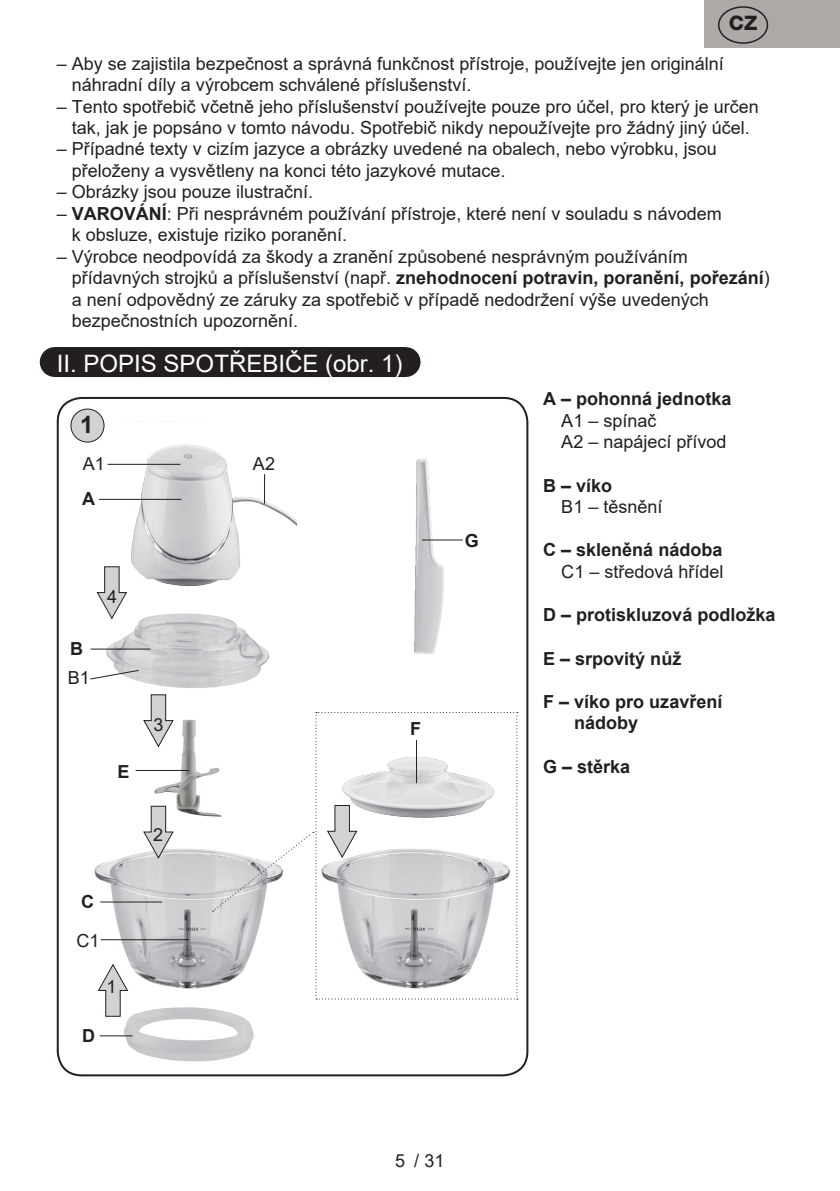
<style>
.page{position:relative;width:840px;height:1191px;background:#fff}
.page>*{position:absolute;margin:0;border:0;box-sizing:border-box;transform-origin:0 0}
.t1{font:24px "Arial";color:#fff}
.t2{font:700 24px "Arial";color:#231f20}
.t3{font:800 20px "Helvetica Neue OT";color:#231f20}
.t4{font:18px/21.4px "Arial";color:#231f20}
.t5{font:700 18px/21.6px "Arial";color:#231f20}
.s1{font-weight:700}
</style>
<div class="page">
<div style="left:704px;top:0;width:135px;height:48px;background:#aea8a6"></div>
<div style="left:717px;top:6px;width:50px;height:38px;border:1px solid #231f20;border-radius:50%"></div>
<div style="left:55px;top:347px;width:349px;height:30px;background:#231f20"></div>
<hr style="left:404px;top:347px;width:1px;height:30px;background:#231f20">
<div style="left:71px;top:409px;width:33px;height:33px;background:#d1d2d4;border-radius:50%"></div>
<div style="left:70px;top:408px;width:34px;height:34px;border:1px solid #231f20;border-radius:50%"></div>
<img style="left:107px;top:444px;width:189px;height:143px">
<img style="left:90px;top:613px;width:180px;height:75px">
<img style="left:149px;top:719px;width:64px;height:98px">
<img style="left:102px;top:1007px;width:152px;height:55px">
<img style="left:414px;top:459px;width:42px;height:195px">
<img style="left:94px;top:849px;width:119px;height:142px">
<hr style="left:99px;top:499px;width:82px;height:1px;background:#231f20">
<hr style="left:107px;top:464px;width:73px;height:1px;background:#231f20">
<svg style="left:264px;top:474px;width:1px;height:29px"></svg>
<hr style="left:90px;top:648px;width:60px;height:1px;background:#231f20">
<hr style="left:100px;top:901px;width:62px;height:1px;background:#231f20">
<hr style="left:101px;top:939px;width:88px;height:1px;background:#231f20">
<hr style="left:100px;top:1035px;width:32px;height:1px;background:#231f20">
<hr style="left:135px;top:770px;width:54px;height:1px;background:#231f20">
<hr style="left:422px;top:539px;width:40px;height:1px;background:#231f20">
<svg style="left:143px;top:805px;width:31px;height:54px"></svg>
<svg style="left:97px;top:963px;width:31px;height:54px"></svg>
<svg style="left:143px;top:694px;width:31px;height:53px"></svg>
<svg style="left:96px;top:566px;width:31px;height:54px"></svg>
<div style="left:57px;top:397px;width:471px;height:679px;border:2px solid #231f20;border-radius:24px"></div>
<svg style="left:90px;top:669px;width:50px;height:11px"></svg>
<svg style="left:213px;top:712px;width:304px;height:287px"></svg>
<p class="t3" style="left:728px;top:11px;width:30px">CZ</p>
<p class="t4" style="left:72px;top:53px;width:653px;text-indent:-15px">– Aby se zajistila bezpečnost a správná funkčnost přístroje, používejte jen originální náhradní díly a výrobcem schválené příslušenství.</p>
<p class="t4" style="left:57px;top:95px;width:703px;text-align:center">– Tento spotřebič včetně jeho příslušenství používejte pouze pro účel, pro který je určen tak, jak je popsáno v tomto návodu. Spotřebič nikdy nepoužívejte pro žádný jiný účel.</p>
<p class="t4" style="left:72px;top:138px;width:646px;text-indent:-15px">– Případné texty v cizím jazyce a obrázky uvedené na obalech, nebo výrobku, jsou přeloženy a vysvětleny na konci této jazykové mutace.</p>
<p class="t4" style="left:57px;top:181px;width:258px">– Obrázky jsou pouze ilustrační.</p>
<p class="t4" style="left:72px;top:203px;width:651px;text-indent:-15px">– <span class="s1">VAROVÁNÍ</span>: Při nesprávném používání přístroje, které není v souladu s návodem k obsluze, existuje riziko poranění.</p>
<p class="t4" style="left:72px;top:245px;width:699px;text-indent:-15px">– Výrobce neodpovídá za škody a zranění způsobené nesprávným používáním přídavných strojků a příslušenství (např. <span class="s1">znehodnocení potravin, poranění, pořezání</span>) a není odpovědný ze záruky za spotřebič v případě nedodržení výše uvedených bezpečnostních upozornění.</p>
<h1 class="t1" style="left:57px;top:347px;width:347px">II. POPIS SPOTŘEBIČE (obr. 1)</h1>
<h1 class="t2" style="left:80px;top:407px;width:15px">1</h1>
<p class="t5" style="left:543px;top:388px;width:190px">A – pohonná jednotka</p>
<p class="t4" style="left:561px;top:409px;width:167px">A1 – spínač<br>A2 – napájecí přívod</p>
<p class="t5" style="left:543px;top:475px;width:71px">B – víko</p>
<p class="t4" style="left:561px;top:496px;width:103px">B1 – těsnění</p>
<p class="t5" style="left:543px;top:539px;width:181px">C – skleněná nádoba</p>
<p class="t4" style="left:561px;top:561px;width:164px">C1 – středová hřídel</p>
<p class="t5" style="left:543px;top:604px;width:234px">D – protiskluzová podložka</p>
<p class="t5" style="left:543px;top:647px;width:140px">E – srpovitý nůž</p>
<p class="t5" style="left:574px;top:691px;width:150px;text-indent:-31px">F – víko pro uzavření nádoby</p>
<p class="t5" style="left:543px;top:755px;width:89px">G – stěrka</p>
<p class="t4" style="left:83px;top:453px;width:24px">A1</p>
<p class="t4" style="left:253px;top:453px;width:24px">A2</p>
<p class="t5" style="left:82px;top:488px;width:14px">A</p>
<p class="t5" style="left:464px;top:530px;width:16px">G</p>
<p class="t4" style="left:107px;top:586px;width:12px">4</p>
<p class="t5" style="left:70px;top:637px;width:14px">B</p>
<p class="t4" style="left:68px;top:667px;width:24px">B1</p>
<p class="t4" style="left:153px;top:713px;width:12px">3</p>
<p class="t5" style="left:410px;top:717px;width:12px">F</p>
<p class="t5" style="left:117px;top:760px;width:14px">E</p>
<p class="t5" style="left:81px;top:891px;width:14px">C</p>
<p class="t4" style="left:76px;top:929px;width:25px">C1</p>
<p class="t4" style="left:106px;top:976px;width:12px">1</p>
<p class="t5" style="left:82px;top:1025px;width:14px">D</p>
<p class="t4" style="left:153px;top:824px;width:12px">2</p>
<p class="t4" style="left:395px;top:1150px;width:51px">5 / 31</p>
</div>
